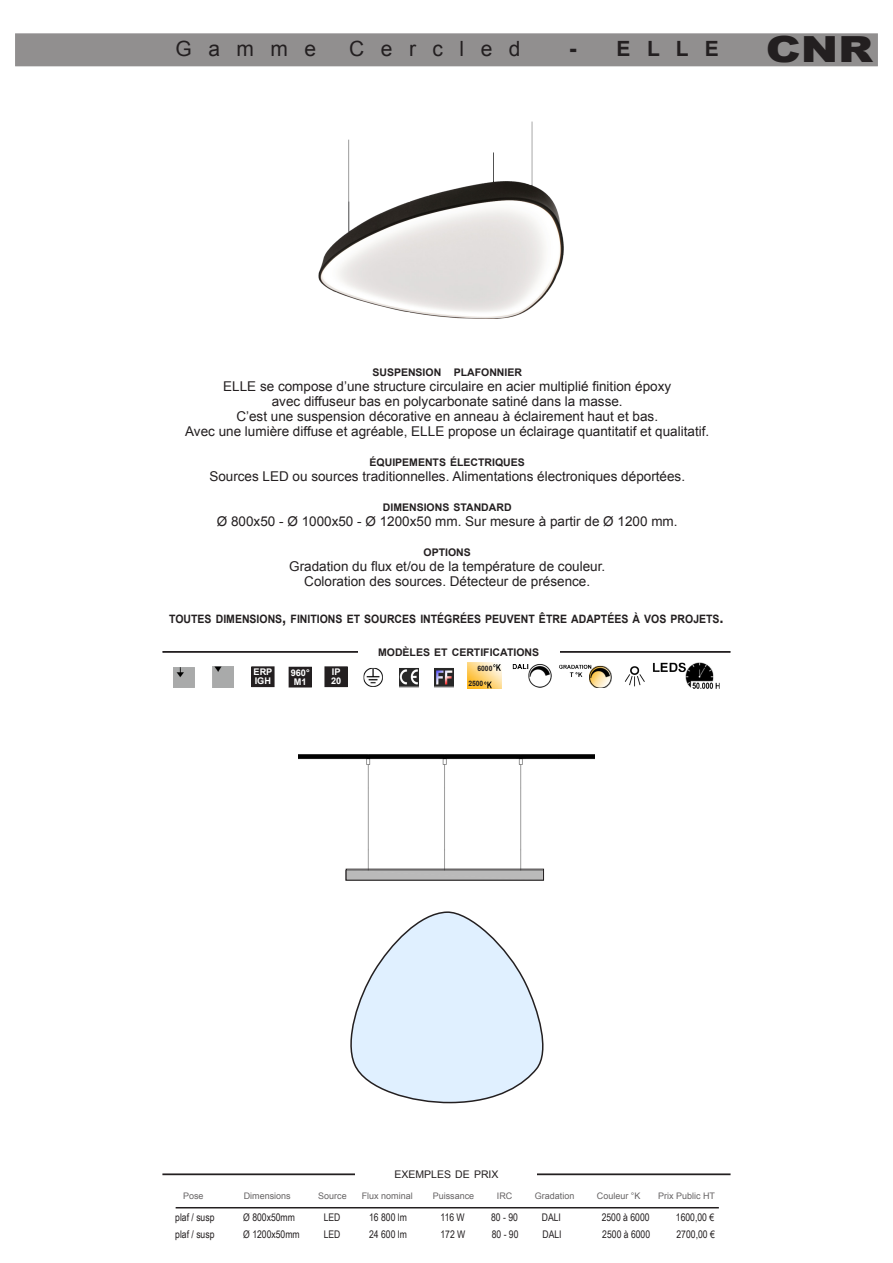
<style>
.page{position:relative;width:893px;height:1263px;background:#fff}
.page>*{position:absolute;margin:0;border:0;box-sizing:border-box;transform-origin:0 0}
.t1{font:900 36px "Arial";color:#231f20;scale:1.25 1}
.t2{font:21px "Arial";color:#231f20}
.t3{font:700 21px "Arial";color:#231f20}
.t4{font:13.5px/15px "Arial";color:#231f20;text-align:center}
.t5{font:700 11.55px "Arial";color:#231f20;scale:.91 1}
.t6{font:10.5px "Arial Narrow";color:#231f20}
.t7{font:700 10.5px "Arial";color:#231f20}
.t8{font:10.5px "Arial";color:#231f20}
.t9{font:700 9.15px/9.1px "Arial";color:#fff}
.t10{font:9px "Arial";color:#231f20}
.t11{font:700 7.35px "Arial";color:#231f20;scale:.91 1}
.s1{font-weight:900}
.s2{font-size:16.5px}
</style>
<div class="page">
<hr style="left:176px;top:1207px;width:543px;height:1px;background:#231f20">
<div style="left:163px;top:1173px;width:567px;height:2px;border:1px solid #231f20"></div>
<div style="left:356px;top:1167px;width:181px;height:17px;background:#fff"></div>
<div style="left:163px;top:651px;width:567px;height:2px;border:1px solid #231f20"></div>
<div style="left:358px;top:645px;width:201px;height:15px;background:#fff"></div>
<div style="left:14px;top:33px;width:865px;height:34px;background:#918f8f"></div>
<div style="left:14px;top:32px;width:865px;height:36px;border:2px solid #fff"></div>
<img style="left:318px;top:121px;width:246px;height:198px">
<svg style="left:350px;top:911px;width:194px;height:193px"></svg>
<img style="left:299px;top:754px;width:295px;height:126px">
<img style="left:174px;top:667px;width:21px;height:21px">
<img style="left:212px;top:666px;width:21px;height:21px">
<div style="left:252px;top:667px;width:22px;height:20px;background:#231f20"></div>
<div style="left:251px;top:666px;width:23px;height:21px;border:1px solid #231f20"></div>
<div style="left:289px;top:667px;width:22px;height:20px;background:#231f20"></div>
<div style="left:289px;top:667px;width:23px;height:20px;border:1px solid #231f20"></div>
<div style="left:325px;top:667px;width:22px;height:20px;background:#231f20"></div>
<div style="left:324px;top:666px;width:24px;height:21px;border:1px solid #231f20"></div>
<img style="left:363px;top:667px;width:20px;height:20px">
<img style="left:399px;top:669px;width:19px;height:17px">
<div style="left:397px;top:667px;width:23px;height:21px;border:1px solid #fff"></div>
<img style="left:434px;top:669px;width:20px;height:17px">
<div style="left:432px;top:667px;width:24px;height:21px;border:1px solid #fff"></div>
<img style="left:512px;top:664px;width:39px;height:23px">
<img style="left:559px;top:664px;width:52px;height:24px">
<img style="left:624px;top:666px;width:21px;height:21px">
<img style="left:653px;top:662px;width:66px;height:27px">
<img style="left:468px;top:663px;width:34px;height:25px">
<h2 class="t2" style="left:176px;top:35px;width:142px">G a m m e</h2>
<h2 class="t2" style="left:349px;top:35px;width:173px">C e r c l e d</h2>
<h2 class="t3" style="left:570px;top:35px;width:150px"><span class="s1">-</span> E L L E</h2>
<h1 class="t1" style="left:766px;top:23px;width:88px">CNR</h1>
<p class="t7" style="left:372px;top:365px;width:151px">SUSPENSION PLAFONNIER</p>
<p class="t4" style="left:185px;top:378px;width:526px">ELLE se compose d’une structure circulaire en acier multiplié finition époxy<br>avec diffuseur bas en polycarbonate satiné dans la masse.<br>C’est une suspension décorative en anneau à éclairement haut et bas.<br>Avec une lumière diffuse et agréable, ELLE propose un éclairage quantitatif et qualitatif.</p>
<p class="t7" style="left:370px;top:455px;width:157px">ÉQUIPEMENTS ÉLECTRIQUES</p>
<p class="t4" style="left:209px;top:468px;width:477px">Sources LED ou sources traditionnelles. Alimentations électroniques déportées.</p>
<p class="t7" style="left:383px;top:500px;width:130px">DIMENSIONS STANDARD</p>
<p class="t4" style="left:217px;top:513px;width:462px">Ø 800x50 - Ø 1000x50 - Ø 1200x50 mm. Sur mesure à partir de Ø 1200 mm.</p>
<p class="t7" style="left:424px;top:545px;width:49px">OPTIONS</p>
<p class="t4" style="left:289px;top:558px;width:317px">Gradation du flux et/ou de la température de couleur.<br>Coloration des sources. Détecteur de présence.</p>
<p class="t5" style="left:169px;top:612px;width:611px">TOUTES DIMENSIONS<span class="s2">,</span> FINITIONS ET SOURCES INTÉGRÉES PEUVENT ÊTRE ADAPTÉES À VOS PROJETS<span class="s2">.</span></p>
<p class="t7" style="left:378px;top:645px;width:162px">MODÈLES ET CERTIFICATIONS</p>
<p class="t9" style="left:254px;top:668px;width:20px">ERP<br>IGH</p>
<p class="t9" style="left:291px;top:668px;width:20px;text-align:center">960°<br>M1</p>
<p class="t9" style="left:331px;top:668px;width:12px">IP<br>20</p>
<p class="t11" style="left:477px;top:663px;width:18px">6000</p>
<p class="t11" style="left:468px;top:679px;width:18px">2500</p>
<p class="t8" style="left:394px;top:1167px;width:106px">EXEMPLES DE PRIX</p>
<p class="t10" style="left:183px;top:1190px;width:22px">Pose</p>
<p class="t10" style="left:244px;top:1190px;width:49px">Dimensions</p>
<p class="t10" style="left:318px;top:1190px;width:30px">Source</p>
<p class="t10" style="left:362px;top:1190px;width:53px">Flux nominal</p>
<p class="t10" style="left:433px;top:1190px;width:43px">Puissance</p>
<p class="t10" style="left:497px;top:1190px;width:17px">IRC</p>
<p class="t10" style="left:535px;top:1190px;width:41px">Gradation</p>
<p class="t10" style="left:597px;top:1190px;width:45px">Couleur °K</p>
<p class="t10" style="left:658px;top:1190px;width:59px">Prix Public HT</p>
<p class="t6" style="left:175px;top:1209px;width:41px">plaf / susp</p>
<p class="t6" style="left:243px;top:1209px;width:53px">Ø 800x50mm</p>
<p class="t6" style="left:324px;top:1209px;width:18px">LED</p>
<p class="t6" style="left:369px;top:1209px;width:39px">16 800 lm</p>
<p class="t6" style="left:440px;top:1209px;width:26px">116 W</p>
<p class="t6" style="left:491px;top:1209px;width:28px">80 - 90</p>
<p class="t6" style="left:542px;top:1209px;width:21px">DALI</p>
<p class="t6" style="left:602px;top:1209px;width:49px">2500 à 6000</p>
<p class="t6" style="left:676px;top:1209px;width:40px">1600,00 €</p>
<p class="t6" style="left:175px;top:1226px;width:41px">plaf / susp</p>
<p class="t6" style="left:243px;top:1226px;width:58px">Ø 1200x50mm</p>
<p class="t6" style="left:324px;top:1226px;width:18px">LED</p>
<p class="t6" style="left:369px;top:1226px;width:39px">24 600 lm</p>
<p class="t6" style="left:440px;top:1226px;width:26px">172 W</p>
<p class="t6" style="left:492px;top:1226px;width:28px">80 - 90</p>
<p class="t6" style="left:542px;top:1226px;width:21px">DALI</p>
<p class="t6" style="left:602px;top:1226px;width:49px">2500 à 6000</p>
<p class="t6" style="left:676px;top:1226px;width:40px">2700,00 €</p>
</div>
